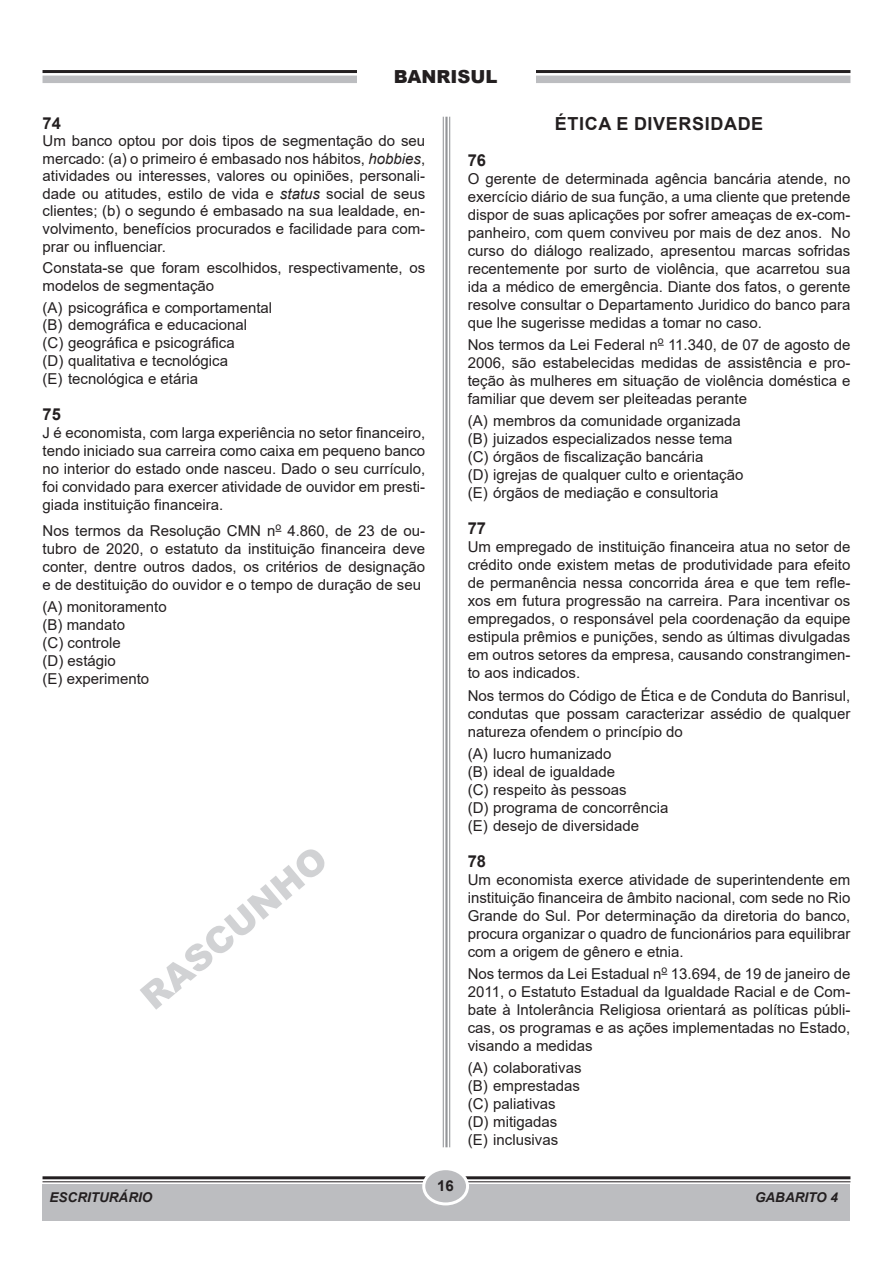
<style>
.page{position:relative;width:893px;height:1263px;background:#fff}
.page>*{position:absolute;margin:0;border:0;box-sizing:border-box;transform-origin:0 0}
.RASCUNHO_GRANDE{font:900 36px "Arial";color:#d1d2d4}
.TÍTULO{font:700 18px "Arial";letter-spacing:.035em;color:#231f20}
.t1{font:900 18px "Arial";color:#231f20}
.NÚMERO{font:700 16.5px "Arial";color:#231f20}
.TEXTO{font:15px/18px "Arial";color:#231f20;text-align:justify}
.PERGUNTA{font:15px/18px "Arial";color:#231f20;text-align:justify}
.OPÇÕES{font:15px "Arial";color:#231f20}
.OPÇÃO_A{font:15px "Arial";color:#231f20}
.t2{font:700 15px "Arial";color:#231f20}
.t3{font:italic 700 13.5px "Arial";color:#231f20}
.s1{font-style:italic}
</style>
<div class="page">
<hr style="left:43px;top:1176px;width:807px;height:3px;background:#231f20">
<hr style="left:43px;top:1181px;width:807px;height:1px;background:#231f20">
<div style="left:43px;top:1184px;width:807px;height:36px;background:#bcbdc0"></div>
<div style="left:424px;top:1169px;width:43px;height:35px;background:#bcbdc0;border-radius:50%"></div>
<div style="left:422px;top:1167px;width:47px;height:38px;border:3px solid #fff;border-radius:50%"></div>
<hr style="left:449px;top:117px;width:1px;height:1030px;background:#939598">
<hr style="left:445px;top:117px;width:3px;height:1030px;background:#939598">
<hr style="left:443px;top:117px;width:1px;height:1030px;background:#939598">
<hr style="left:43px;top:70px;width:807px;height:3px;background:#231f20">
<div style="left:43px;top:76px;width:807px;height:7px;background:#bcbdc0"></div>
<div style="left:357px;top:43px;width:178px;height:60px;background:#fff"></div>
<p class="t1" style="left:394px;top:63px;width:105px">BANRISUL</p>
<p class="NÚMERO" style="left:43px;top:111px;width:20px">74</p>
<p class="TEXTO" style="left:43px;top:132px;width:384px;line-height:17.5px">Um banco optou por dois tipos de segmentação do seu mercado: (a) o primeiro é embasado nos hábitos, <span class="s1">hobbies</span>, atividades ou interesses, valores ou opiniões, personali&shy;dade ou atitudes, estilo de vida e <span class="s1">status</span> social de seus clientes; (b) o segundo é embasado na sua lealdade, en&shy;volvimento, benefícios procurados e facilidade para com&shy;prar ou influenciar.</p>
<p class="PERGUNTA" style="left:43px;top:259px;width:384px;line-height:17.5px">Constata-se que foram escolhidos, respectivamente, os modelos de segmentação</p>
<p class="OPÇÕES" style="left:43px;top:297px;width:231px">(A) psicográfica e comportamental</p>
<p class="OPÇÕES" style="left:43px;top:315px;width:206px">(B) demográfica e educacional</p>
<p class="OPÇÕES" style="left:43px;top:333px;width:194px">(C) geográfica e psicográfica</p>
<p class="OPÇÕES" style="left:43px;top:351px;width:187px">(D) qualitativa e tecnológica</p>
<p class="OPÇÃO_A" style="left:43px;top:369px;width:157px">(E) tecnológica e etária</p>
<p class="NÚMERO" style="left:43px;top:403px;width:20px">75</p>
<p class="TEXTO" style="left:43px;top:424px;width:384px">J é economista, com larga experiência no setor financeiro, tendo iniciado sua carreira como caixa em pequeno banco no interior do estado onde nasceu. Dado o seu currículo, foi convidado para exercer atividade de ouvidor em presti&shy;giada instituição financeira.</p>
<p class="PERGUNTA" style="left:43px;top:522px;width:384px">Nos termos da Resolução CMN n<sup>o</sup> 4.860, de 23 de ou&shy;tubro de 2020, o estatuto da instituição financeira deve conter, dentre outros dados, os critérios de designação e de destituição do ouvidor e o tempo de duração de seu</p>
<p class="OPÇÕES" style="left:43px;top:597px;width:126px">(A) monitoramento</p>
<p class="OPÇÕES" style="left:43px;top:615px;width:84px">(B) mandato</p>
<p class="OPÇÕES" style="left:43px;top:633px;width:80px">(C) controle</p>
<p class="OPÇÕES" style="left:43px;top:651px;width:75px">(D) estágio</p>
<p class="OPÇÃO_A" style="left:43px;top:669px;width:108px">(E) experimento</p>
<p class="RASCUNHO_GRANDE" style="left:129px;top:981px;width:231px;rotate:-40deg">RASCUNHO</p>
<p class="t3" style="left:50px;top:1188px;width:104px">ESCRITURÁRIO</p>
<p class="t2" style="left:437px;top:1175px;width:18px">16</p>
<p class="TÍTULO" style="left:555px;top:111px;width:210px">ÉTICA E DIVERSIDADE</p>
<p class="NÚMERO" style="left:468px;top:148px;width:20px">76</p>
<p class="TEXTO" style="left:468px;top:169px;width:384px">O gerente de determinada agência bancária atende, no exercício diário de sua função, a uma cliente que pretende dispor de suas aplicações por sofrer ameaças de ex-com&shy;panheiro, com quem conviveu por mais de dez anos. No curso do diálogo realizado, apresentou marcas sofridas recentemente por surto de violência, que acarretou sua ida a médico de emergência. Diante dos fatos, o gerente resolve consultar o Departamento Juridico do banco para que lhe sugerisse medidas a tomar no caso.</p>
<p class="PERGUNTA" style="left:468px;top:336px;width:384px">Nos termos da Lei Federal n<sup>o</sup> 11.340, de 07 de agosto de 2006, são estabelecidas medidas de assistência e pro&shy;teção às mulheres em situação de violência doméstica e familiar que devem ser pleiteadas perante</p>
<p class="OPÇÕES" style="left:468px;top:411px;width:275px">(A) membros da comunidade organizada</p>
<p class="OPÇÕES" style="left:468px;top:429px;width:266px">(B) juizados especializados nesse tema</p>
<p class="OPÇÕES" style="left:468px;top:447px;width:237px">(C) órgãos de fiscalização bancária</p>
<p class="OPÇÕES" style="left:468px;top:465px;width:277px">(D) igrejas de qualquer culto e orientação</p>
<p class="OPÇÃO_A" style="left:468px;top:483px;width:252px">(E) órgãos de mediação e consultoria</p>
<p class="NÚMERO" style="left:468px;top:517px;width:20px">77</p>
<p class="TEXTO" style="left:468px;top:538px;width:384px">Um empregado de instituição financeira atua no setor de crédito onde existem metas de produtividade para efeito de permanência nessa concorrida área e que tem refle&shy;xos em futura progressão na carreira. Para incentivar os empregados, o responsável pela coordenação da equipe estipula prêmios e punições, sendo as últimas divulgadas em outros setores da empresa, causando constrangimen&shy;to aos indicados.</p>
<p class="PERGUNTA" style="left:468px;top:686px;width:384px">Nos termos do Código de Ética e de Conduta do Banrisul, condutas que possam caracterizar assédio de qualquer natureza ofendem o princípio do</p>
<p class="OPÇÕES" style="left:468px;top:743px;width:145px">(A) lucro humanizado</p>
<p class="OPÇÕES" style="left:468px;top:761px;width:149px">(B) ideal de igualdade</p>
<p class="OPÇÕES" style="left:468px;top:779px;width:160px">(C) respeito às pessoas</p>
<p class="OPÇÕES" style="left:468px;top:797px;width:202px">(D) programa de concorrência</p>
<p class="OPÇÃO_A" style="left:468px;top:815px;width:173px">(E) desejo de diversidade</p>
<p class="NÚMERO" style="left:468px;top:849px;width:20px">78</p>
<p class="TEXTO" style="left:468px;top:870px;width:384px">Um economista exerce atividade de superintendente em instituição financeira de âmbito nacional, com sede no Rio Grande do Sul. Por determinação da diretoria do banco, procura organizar o quadro de funcionários para equilibrar com a origem de gênero e etnia.</p>
<p class="PERGUNTA" style="left:468px;top:965px;width:384px">Nos termos da Lei Estadual n<sup>o</sup> 13.694, de 19 de janeiro de 2011, o Estatuto Estadual da Igualdade Racial e de Com&shy;bate à Intolerância Religiosa orientará as políticas públi&shy;cas, os programas e as ações implementadas no Estado, visando a medidas</p>
<p class="OPÇÕES" style="left:468px;top:1058px;width:115px">(A) colaborativas</p>
<p class="OPÇÕES" style="left:468px;top:1076px;width:114px">(B) emprestadas</p>
<p class="OPÇÕES" style="left:468px;top:1094px;width:90px">(C) paliativas</p>
<p class="OPÇÕES" style="left:468px;top:1112px;width:91px">(D) mitigadas</p>
<p class="OPÇÃO_A" style="left:468px;top:1130px;width:92px">(E) inclusivas</p>
<p class="t3" style="left:755px;top:1188px;width:85px">GABARITO 4</p>
</div>
